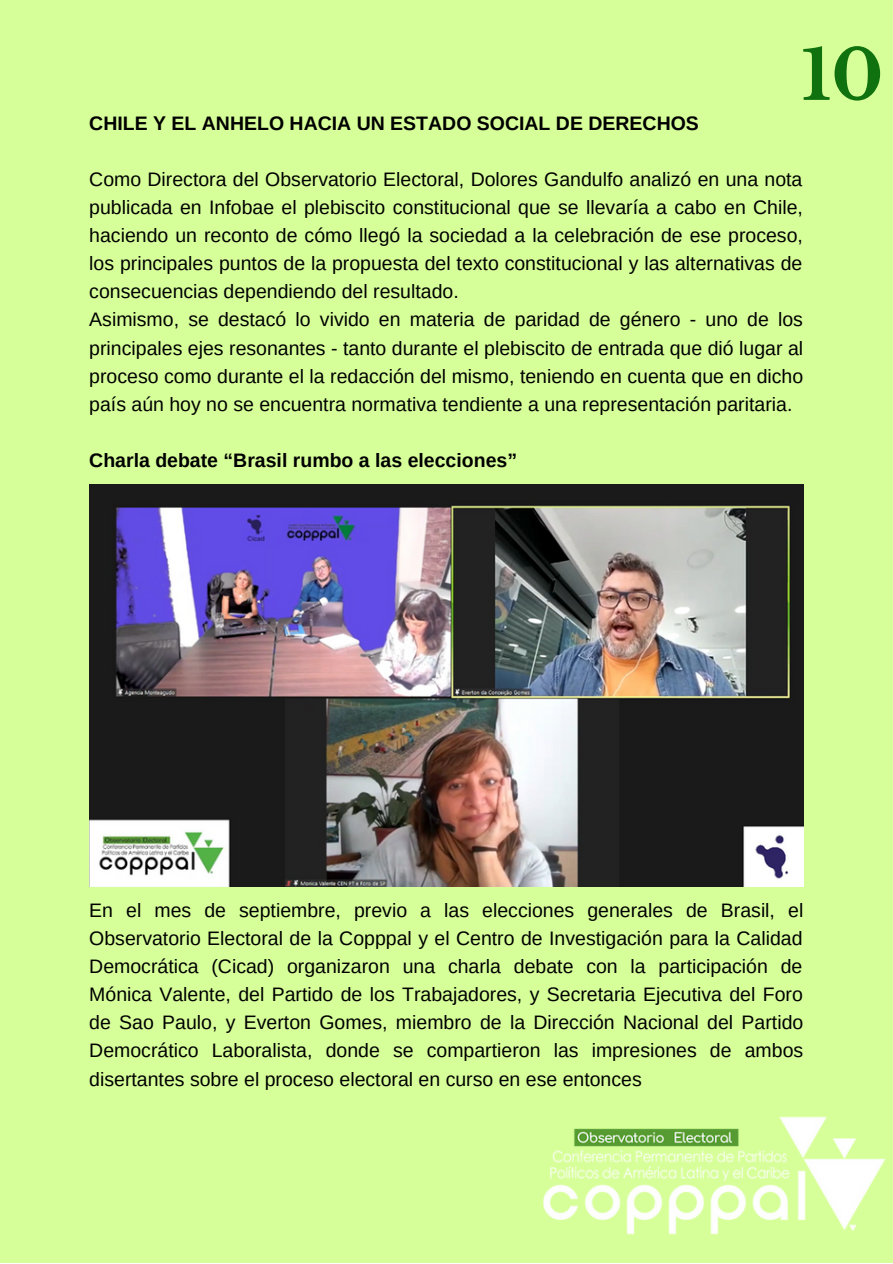
<style>
.page{position:relative;width:893px;height:1264px;background:#fff}
.page>*{position:absolute;margin:0;border:0;box-sizing:border-box;transform-origin:0 0}
.t1{font:700 69px "Libre Baskerville";color:#10720e}
.t2{font:19.5px/28px "Arimo";color:#000}
.t3{font:700 19.5px "Arimo";color:#000}
</style>
<div class="page">
<div style="left:0;top:0;width:892px;height:1262px;background:#d7ff99"></div>
<img style="left:89px;top:484px;width:714px;height:402px">
<img style="left:543px;top:1116px;width:342px;height:119px">
<p class="t3" style="left:89px;top:112px;width:611px">CHILE Y EL ANHELO HACIA UN ESTADO SOCIAL DE DERECHOS</p>
<h1 class="t1" style="left:801px;top:33px;width:84px">10</h1>
<p class="t2" style="left:89px;top:165px;width:715px">Como Directora del Observatorio Electoral, Dolores Gandulfo analizó en una nota publicada en Infobae el plebiscito constitucional que se llevaría a cabo en Chile, haciendo un reconto de cómo llegó la sociedad a la celebración de ese proceso, los principales puntos de la propuesta del texto constitucional y las alternativas de consecuencias dependiendo del resultado.<br>Asimismo, se destacó lo vivido en materia de paridad de género - uno de los principales ejes resonantes - tanto durante el plebiscito de entrada que dió lugar al proceso como durante el la redacción del mismo, teniendo en cuenta que en dicho país aún hoy no se encuentra normativa tendiente a una representación paritaria.</p>
<p class="t3" style="left:89px;top:449px;width:429px">Charla debate “Brasil rumbo a las elecciones”</p>
<p class="t2" style="left:89px;top:896px;width:715px;text-align:justify">En el mes de septiembre, previo a las elecciones generales de Brasil, el Observatorio Electoral de la Copppal y el Centro de Investigación para la Calidad Democrática (Cicad) organizaron una charla debate con la participación de Mónica Valente, del Partido de los Trabajadores, y Secretaria Ejecutiva del Foro de Sao Paulo, y Everton Gomes, miembro de la Dirección Nacional del Partido Democrático Laboralista, donde se compartieron las impresiones de ambos disertantes sobre el proceso electoral en curso en ese entonces</p>
</div>
